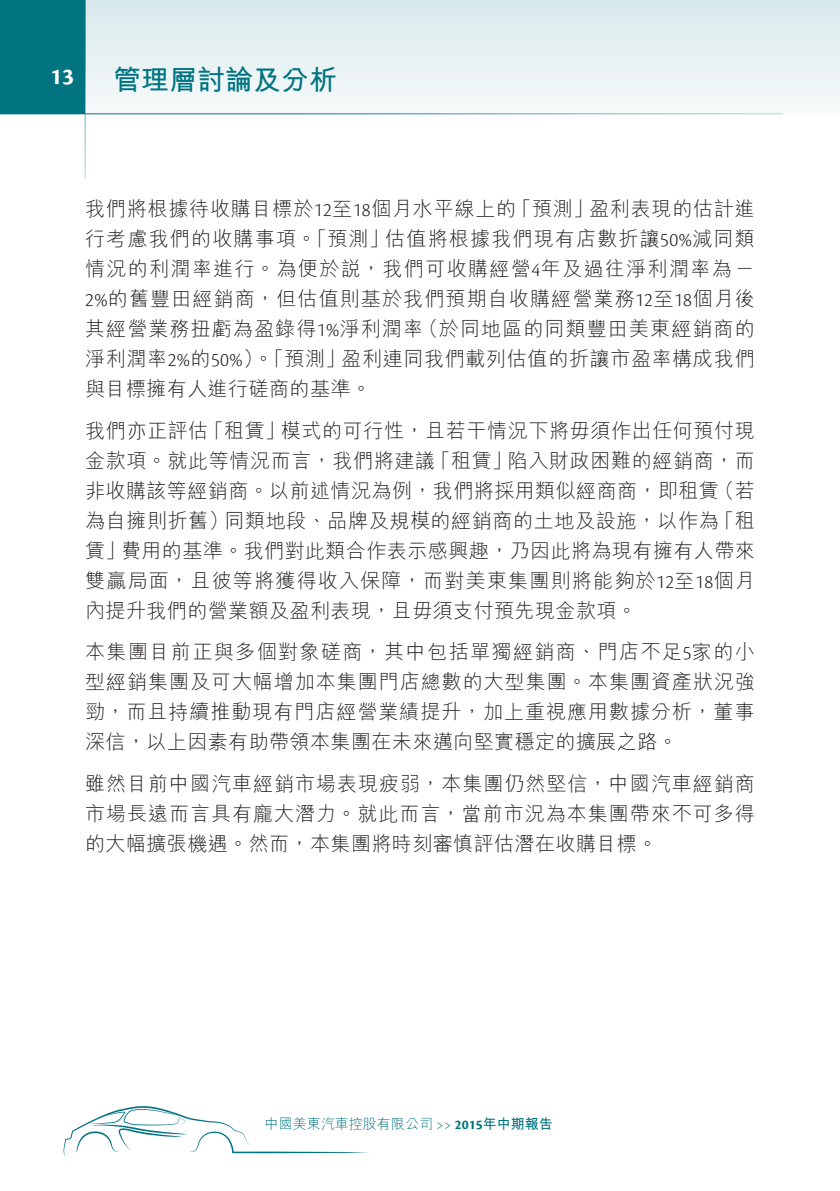
<style>
.page{position:relative;width:840px;height:1191px;background:#fff}
.page>*{position:absolute;margin:0;border:0;box-sizing:border-box;transform-origin:0 0}
.t1{font:700 28px "M Hei HK";color:#007481}
.t2{font:700 24px "Cronos Pro";color:#fff}
.t3{font:300 20px/30px "M Hei HK";letter-spacing:.02em;color:#231f20;text-align:justify}
.t4{font:300 14px "M Hei HK";color:#007481}
.s1{font-family:"Cronos Pro"}
.s2{font-family:"Cronos Pro";font-weight:700}
.s3{font-weight:700}
</style>
<div class="page">
<div style="left:0;top:0;width:839px;height:113px;background:linear-gradient(to bottom,#d8e9eb,#f7fafb)"></div>
<hr style="left:85px;top:0;width:1px;height:178px;background:#007481">
<hr style="left:0;top:113px;width:782px;height:1px;background:#007481">
<div style="left:0;top:0;width:85px;height:114px;background:#007481"></div>
<svg style="left:63px;top:1106px;width:306px;height:49px"></svg>
<p class="t2" style="left:50px;top:63px;width:25px">13</p>
<h1 class="t1" style="left:113px;top:59px;width:225px">管理層討論及分析</h1>
<p class="t3" style="left:85px;top:193px;width:671px">我們將根據待收購目標於<span class="s1">12</span>至<span class="s1">18</span>個月水平線上的「預測」盈利表現的估計進行考慮我們的收購事項。「預測」估值將根據我們現有店數折讓<span class="s1">50%</span>減同類情況的利潤率進行。為便於說，我們可收購經營<span class="s1">4</span>年及過往淨利潤率為－<span class="s1">2%</span>的舊豐田經銷商，但估值則基於我們預期自收購經營業務<span class="s1">12</span>至<span class="s1">18</span>個月後其經營業務扭虧為盈錄得<span class="s1">1%</span>淨利潤率（於同地區的同類豐田美東經銷商的淨利潤率<span class="s1">2%</span>的<span class="s1">50%</span>）。「預測」盈利連同我們載列估值的折讓市盈率構成我們與目標擁有人進行磋商的基準。</p>
<p class="t3" style="left:85px;top:415px;width:671px">我們亦正評估「租賃」模式的可行性，且若干情況下將毋須作出任何預付現金款項。就此等情況而言，我們將建議「租賃」陷入財政困難的經銷商，而非收購該等經銷商。以前述情況為例，我們將採用類似經商商，即租賃（若為自擁則折舊）同類地段、品牌及規模的經銷商的土地及設施，以作為「租賃」費用的基準。我們對此類合作表示感興趣，乃因此將為現有擁有人帶來雙贏局面，且彼等將獲得收入保障，而對美東集團則將能夠於<span class="s1">12</span>至<span class="s1">18</span>個月內提升我們的營業額及盈利表現，且毋須支付預先現金款項。</p>
<p class="t3" style="left:85px;top:636px;width:671px">本集團目前正與多個對象磋商，其中包括單獨經銷商、門店不足<span class="s1">5</span>家的小型經銷集團及可大幅增加本集團門店總數的大型集團。本集團資產狀況強勁，而且持續推動現有門店經營業績提升，加上重視應用數據分析，董事深信，以上因素有助帶領本集團在未來邁向堅實穩定的擴展之路。</p>
<p class="t3" style="left:85px;top:767px;width:670px">雖然目前中國汽車經銷市場表現疲弱，本集團仍然堅信，中國汽車經銷商市場長遠而言具有龐大潛力。就此而言，當前市況為本集團帶來不可多得的大幅擴張機遇。然而，本集團將時刻審慎評估潛在收購目標。</p>
<p class="t4" style="left:265px;top:1114px;width:289px">中國美東汽車控股有限公司 <span class="s1">&gt;&gt;</span> <span class="s2">2015</span><span class="s3">年中期報告</span></p>
</div>
